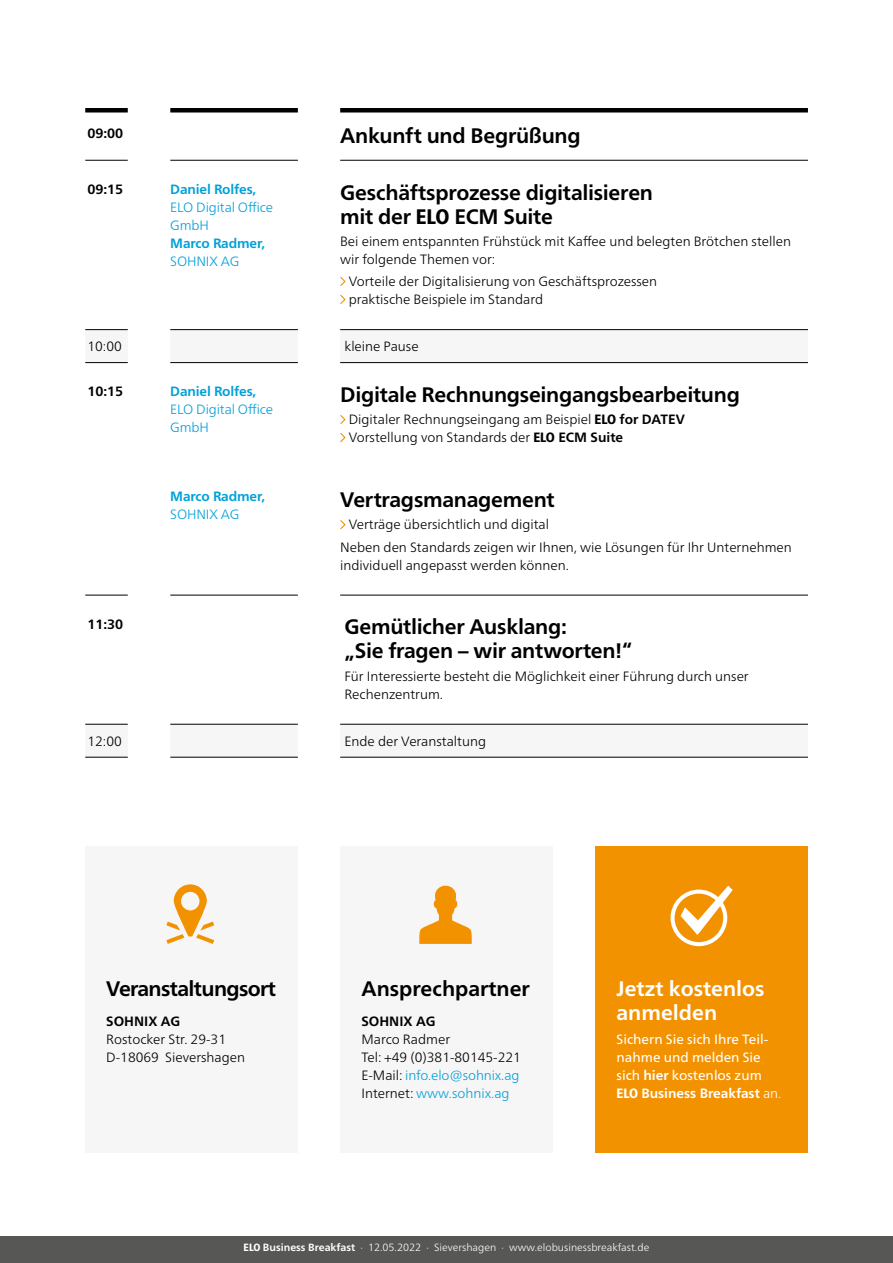
<style>
.page{position:relative;width:893px;height:1263px;background:#fff}
.page>*{position:absolute;margin:0;border:0;box-sizing:border-box;transform-origin:0 0}
.t1{font:700 21px/24px "Frutiger Neue LTW1 G";letter-spacing:-.015em;color:#000}
.t2{font:700 21px/24px "Frutiger Neue LTW1 G";color:#fff}
.t3{font:300 13.5px/18px "Frutiger Neue LTW1 G";color:#000}
.t4{font:13.5px/18px "Frutiger Neue LTW1 G";color:#fff}
.t5{font:300 13.5px/18px "Frutiger Neue LTW1 G";letter-spacing:-.01em;color:#00a0da}
.t6{font:700 13.5px "Frutiger Neue LTW1 G";letter-spacing:-.01em;color:#00a0da}
.t7{font:700 13.5px "Frutiger Neue LTW1 G";color:#000}
.t8{font:300 10.5px "Frutiger Neue LTW1 G";color:#fff}
.s1{font-weight:800;font-stretch:condensed}
.s2{font-weight:700}
.s3{color:#00a0da}
.s4{font-weight:300}
</style>
<div class="page">
<div style="left:0;top:1236px;width:893px;height:27px;background:#575756"></div>
<div style="left:85px;top:846px;width:213px;height:306px;background:#f6f6f6"></div>
<div style="left:340px;top:846px;width:213px;height:306px;background:#f6f6f6"></div>
<div style="left:595px;top:846px;width:213px;height:306px;background:#f39200"></div>
<svg style="left:166px;top:884px;width:48px;height:60px"></svg>
<svg style="left:419px;top:886px;width:53px;height:58px"></svg>
<svg style="left:85px;top:330px;width:723px;height:427px"></svg>
<hr style="left:85px;top:595px;width:43px;height:1px;background:#000">
<hr style="left:170px;top:595px;width:128px;height:1px;background:#000">
<hr style="left:340px;top:595px;width:468px;height:1px;background:#000">
<hr style="left:85px;top:724px;width:43px;height:1px;background:#000">
<hr style="left:170px;top:724px;width:128px;height:1px;background:#000">
<hr style="left:340px;top:724px;width:468px;height:1px;background:#000">
<hr style="left:85px;top:160px;width:43px;height:1px;background:#000">
<hr style="left:170px;top:160px;width:128px;height:1px;background:#000">
<hr style="left:340px;top:160px;width:468px;height:1px;background:#000">
<hr style="left:85px;top:329px;width:43px;height:1px;background:#000">
<hr style="left:170px;top:329px;width:128px;height:1px;background:#000">
<hr style="left:340px;top:329px;width:468px;height:1px;background:#000">
<hr style="left:85px;top:362px;width:43px;height:1px;background:#000">
<hr style="left:170px;top:362px;width:128px;height:1px;background:#000">
<hr style="left:340px;top:362px;width:468px;height:1px;background:#000">
<hr style="left:85px;top:757px;width:43px;height:1px;background:#000">
<hr style="left:170px;top:757px;width:128px;height:1px;background:#000">
<hr style="left:340px;top:757px;width:468px;height:1px;background:#000">
<div style="left:85px;top:108px;width:43px;height:5px;background:#000"></div>
<div style="left:170px;top:108px;width:128px;height:5px;background:#000"></div>
<div style="left:340px;top:108px;width:468px;height:5px;background:#000"></div>
<svg style="left:340px;top:277px;width:6px;height:9px"></svg>
<svg style="left:340px;top:295px;width:6px;height:9px"></svg>
<svg style="left:339px;top:414px;width:7px;height:11px"></svg>
<svg style="left:339px;top:432px;width:7px;height:11px"></svg>
<svg style="left:339px;top:519px;width:7px;height:11px"></svg>
<svg style="left:670px;top:886px;width:63px;height:60px"></svg>
<p class="t7" style="left:87px;top:125px;width:37px">09:00</p>
<h1 class="t1" style="left:340px;top:124px;width:242px">Ankunft und Begrüßung</h1>
<p class="t7" style="left:87px;top:181px;width:37px">09:15</p>
<p class="t6" style="left:170px;top:181px;width:87px">Daniel Rolfes,</p>
<p class="t5" style="left:170px;top:198px;width:104px">ELO Digital Office<br>GmbH</p>
<p class="t6" style="left:170px;top:235px;width:96px">Marco Radmer,</p>
<p class="t5" style="left:170px;top:252px;width:71px">SOHNIX AG</p>
<h1 class="t1" style="left:340px;top:180px;width:314px">Geschäftsprozesse digitalisieren mit der <span class="s1">ELO</span> ECM Suite</h1>
<p class="t3" style="left:340px;top:232px;width:452px">Bei einem entspannten Frühstück mit Kaffee und belegten Brötchen stellen wir folgende Themen vor:</p>
<p class="t3" style="left:349px;top:272px;width:310px">Vorteile der Digitalisierung von Geschäftsprozessen praktische Beispiele im Standard</p>
<p class="t3" style="left:87px;top:337px;width:36px">10:00</p>
<p class="t3" style="left:344px;top:337px;width:76px">kleine Pause</p>
<p class="t7" style="left:87px;top:383px;width:37px">10:15</p>
<p class="t6" style="left:170px;top:383px;width:87px">Daniel Rolfes,</p>
<p class="t5" style="left:170px;top:400px;width:104px">ELO Digital Office<br>GmbH</p>
<h1 class="t1" style="left:340px;top:382px;width:401px">Digitale Rechnungseingangsbearbeitung</h1>
<p class="t3" style="left:349px;top:410px;width:338px">Digitaler Rechnungseingang am Beispiel <span class="s1">ELO</span> <span class="s2">for DATEV<br></span>Vorstellung von Standards der <span class="s1">ELO</span> <span class="s2">ECM Suite</span></p>
<p class="t6" style="left:170px;top:489px;width:96px">Marco Radmer,</p>
<p class="t5" style="left:170px;top:505px;width:71px">SOHNIX AG</p>
<h1 class="t1" style="left:340px;top:488px;width:216px">Vertragsmanagement</h1>
<p class="t3" style="left:340px;top:513px;width:453px;line-height:22.2px;text-indent:9px">Verträge übersichtlich und digital<br>Neben den Standards zeigen wir Ihnen, wie Lösungen für Ihr Unternehmen</p>
<p class="t3" style="left:340px;top:556px;width:230px">individuell angepasst werden können.</p>
<p class="t7" style="left:87px;top:616px;width:37px">11:30</p>
<h1 class="t1" style="left:344px;top:615px;width:289px">Gemütlicher Ausklang:<br>„Sie fragen – wir antworten!“</h1>
<p class="t3" style="left:344px;top:667px;width:406px">Für Interessierte besteht die Möglichkeit einer Führung durch unser<br>Rechenzentrum.</p>
<p class="t3" style="left:87px;top:732px;width:36px">12:00</p>
<p class="t3" style="left:344px;top:732px;width:143px">Ende der Veranstaltung</p>
<h1 class="t1" style="left:106px;top:977px;width:171px">Veranstaltungsort</h1>
<p class="t7" style="left:106px;top:1013px;width:76px">SOHNIX AG</p>
<p class="t3" style="left:106px;top:1030px;width:140px">Rostocker Str. 29-31<br>D-18069 Sievershagen</p>
<h1 class="t1" style="left:361px;top:977px;width:170px">Ansprechpartner</h1>
<p class="t7" style="left:361px;top:1013px;width:76px">SOHNIX AG</p>
<p class="t3" style="left:361px;top:1030px;width:161px">Marco Radmer<br>Tel: +49 (0)381-80145-221<br>E-Mail: <span class="s3">info.elo@sohnix.ag<br></span>Internet: <span class="s3">www.sohnix.ag</span></p>
<h1 class="t2" style="left:617px;top:977px;width:150px">Jetzt kostenlos anmelden</h1>
<p class="t4" style="left:617px;top:1030px;width:166px">Sichern Sie sich Ihre Teil&shy;nahme und melden Sie sich <span class="s2">hier</span> kostenlos zum<br><span class="s1">ELO</span> <span class="s2">Business Breakfast</span> <span class="s4">an.</span></p>
<p class="t8" style="left:244px;top:1241px;width:407px"><span class="s1">ELO</span> <span class="s2">Business Breakfast</span> · 12.05.2022 · Sievershagen · www.elobusinessbreakfast.de</p>
</div>
